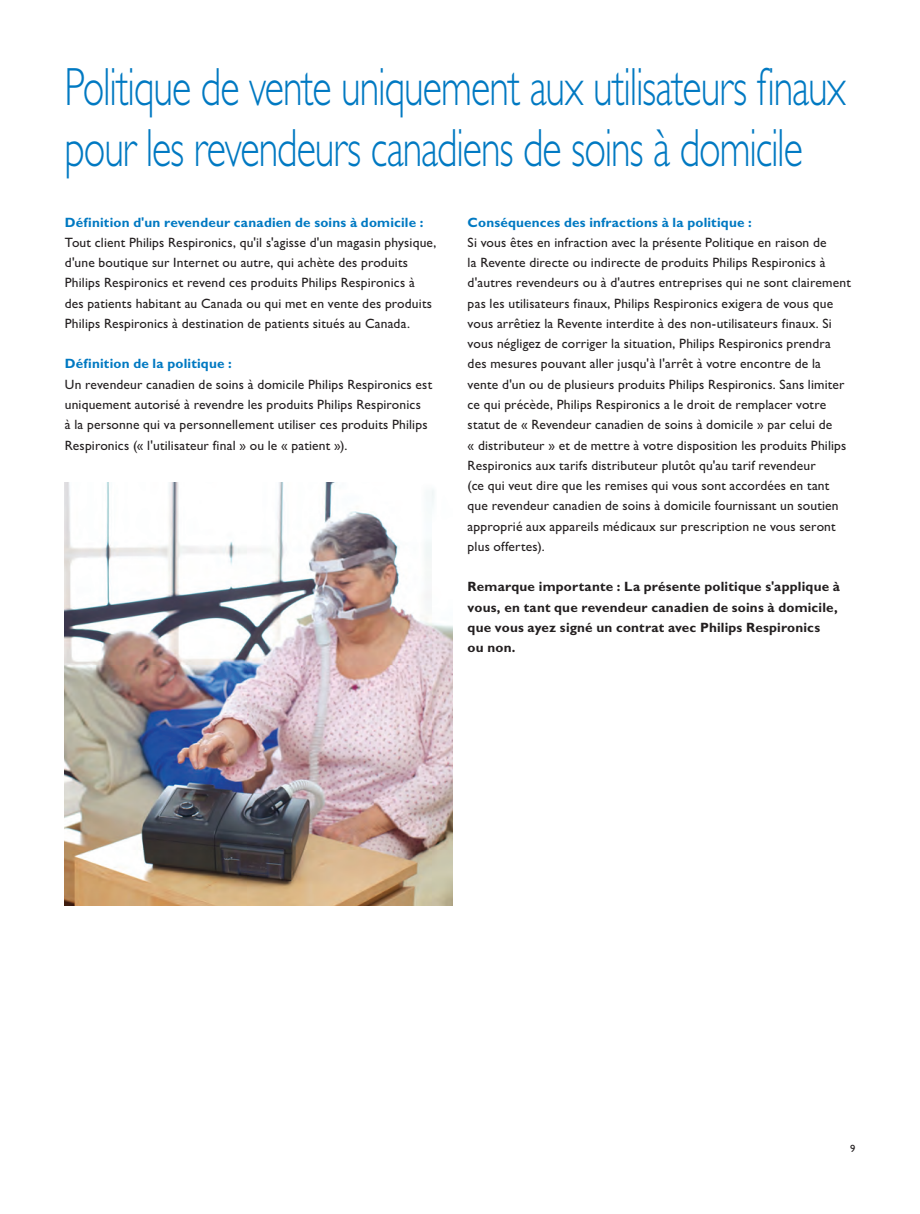
<style>
.page{position:relative;width:920px;height:1214px;background:#fff}
.page>*{position:absolute;margin:0;border:0;box-sizing:border-box;transform-origin:0 0}
.t1{font:54px/60.8px "Gill Sans Alt One WGL Light";letter-spacing:-.025em;color:#0079c2;scale:.74 1}
.t2{font:13.5px/20.2px "Gill Sans Alt One WGL";letter-spacing:.015em;color:#231f20}
.t3{font:700 13.5px/20.2px "Gill Sans Alt One WGL";letter-spacing:.015em;color:#231f20}
.t4{font:700 13.5px "Gill Sans Alt One WGL";letter-spacing:.015em;color:#0079c2}
.t5{font:10.5px "Gill Sans Alt One WGL";color:#231f20}
</style>
<div class="page">
<img style="left:65px;top:482px;width:387px;height:423px">
<h1 class="t1" style="left:65px;top:57px;width:1058px">Politique de vente uniquement aux utilisateurs finaux pour les revendeurs canadiens de soins à domicile</h1>
<p class="t4" style="left:65px;top:213px;width:360px">Définition d'un revendeur canadien de soins à domicile :</p>
<p class="t2" style="left:65px;top:232px;width:373px">Tout client Philips Respironics, qu'il s'agisse d'un magasin physique, d'une boutique sur Internet ou autre, qui achète des produits Philips Respironics et revend ces produits Philips Respironics à des patients habitant au Canada ou qui met en vente des produits Philips Respironics à destination de patients situés au Canada.</p>
<p class="t4" style="left:65px;top:354px;width:169px">Définition de la politique :</p>
<p class="t2" style="left:65px;top:374px;width:369px">Un revendeur canadien de soins à domicile Philips Respironics est uniquement autorisé à revendre les produits Philips Respironics<br>à la personne qui va personnellement utiliser ces produits Philips Respironics (« l'utilisateur final » ou le « patient »).</p>
<p class="t4" style="left:468px;top:213px;width:286px">Conséquences des infractions à la politique :</p>
<p class="t2" style="left:468px;top:232px;width:385px">Si vous êtes en infraction avec la présente Politique en raison de<br>la Revente directe ou indirecte de produits Philips Respironics à d'autres revendeurs ou à d'autres entreprises qui ne sont clairement pas les utilisateurs finaux, Philips Respironics exigera de vous que vous arrêtiez la Revente interdite à des non-utilisateurs finaux. Si vous négligez de corriger la situation, Philips Respironics prendra des mesures pouvant aller jusqu'à l'arrêt à votre encontre de la vente d'un ou de plusieurs produits Philips Respironics. Sans limiter ce qui précède, Philips Respironics a le droit de remplacer votre statut de « Revendeur canadien de soins à domicile » par celui de<br>« distributeur » et de mettre à votre disposition les produits Philips Respironics aux tarifs distributeur plutôt qu'au tarif revendeur<br>(ce qui veut dire que les remises qui vous sont accordées en tant que revendeur canadien de soins à domicile fournissant un soutien approprié aux appareils médicaux sur prescription ne vous seront plus offertes).</p>
<p class="t3" style="left:468px;top:576px;width:374px">Remarque importante : La présente politique s'applique à vous, en tant que revendeur canadien de soins à domicile, que vous ayez signé un contrat avec Philips Respironics<br>ou non.</p>
<p class="t5" style="left:850px;top:1141px;width:7px">9</p>
</div>
